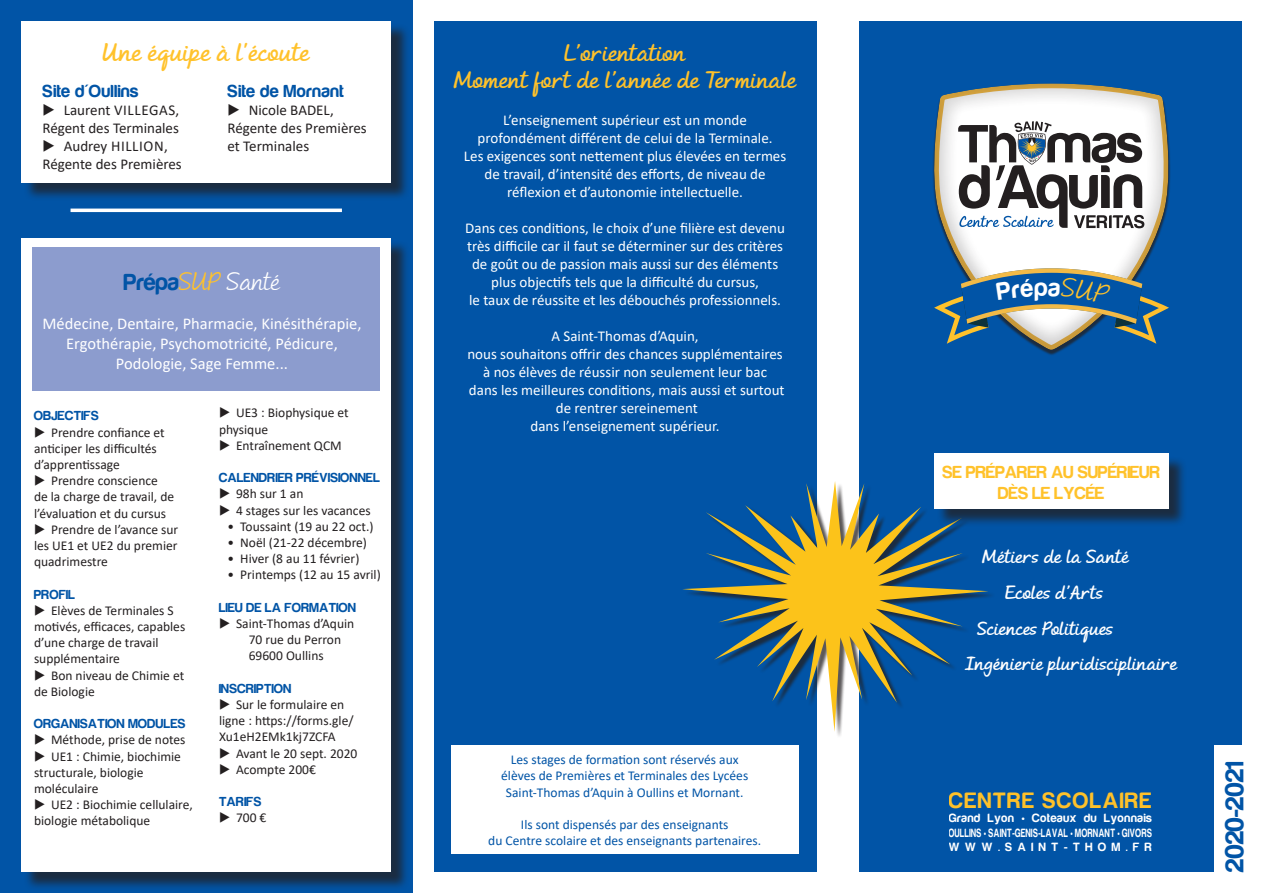
<style>
.page{position:relative;width:1263px;height:893px;background:#fff}
.page>*{position:absolute;margin:0;border:0;box-sizing:border-box;transform-origin:0 0}
.t1{font:27px "Harabara";letter-spacing:-.01em;color:#0154a6}
.t2{font:25.5px "Harabara";color:#fff}
.t3{font:700 24px "Andrea II Script Slant";color:#ffc22b}
.t4{font:24px "Harabara";color:#0154a6}
.t5{font:22.95px "Harabara";letter-spacing:.065em;color:#fec12a}
.t6{font:700 22.5px "Andrea II Script Slant";color:#ffc22b}
.t7{font:700 18px "Andrea II Script Slant";color:#fff}
.t8{font:18px "Harabara";color:#ffc22b}
.t9{font:18px "Harabara";letter-spacing:.03em;color:#0154a6}
.t10{font:16.5px/19.8px "Calibri";color:#fff;text-align:center}
.t11{font:15px "Calibri";color:#fff}
.t12{font:15px/18px "Calibri";color:#231f20}
.t13{font:13.5px/16.2px "Calibri";color:#231f20}
.t14{font:13.5px "Calibri";color:#0154a6}
.t15{font:13.5px "Harabara";letter-spacing:.02em;color:#0154a6}
.t16{font:12.3px/14.2px "Harabara";letter-spacing:.05em;color:#fff;text-align:justify}
.s1{font-family:"Andrea II Script Slant";color:#ffc22b}
.s2{font-family:"Andrea II Script Slant";color:#fff}
.s3{font-family:"Myriad Pro"}
</style>
<div class="page">
<div style="left:0;top:0;width:412px;height:893px;background:#0154a6"></div>
<div style="left:434px;top:21px;width:382px;height:851px;background:#0154a6"></div>
<div style="left:859px;top:21px;width:383px;height:851px;background:#0154a6"></div>
<div style="left:684px;top:483px;width:311px;height:256px;background:#231f20;opacity:.75"></div>
<svg style="left:682px;top:481px;width:306px;height:251px;background:#4a7382"></svg>
<hr style="left:71px;top:209px;width:271px;height:3px;background:#fff">
<div style="left:932px;top:86px;width:238px;height:270px;background:#0154a6"></div>
<div style="left:932px;top:81px;width:237px;height:270px;background:#231f20;opacity:.75"></div>
<div style="left:936px;top:456px;width:251px;height:71px;background:#231f20;opacity:.75"></div>
<div style="left:934px;top:453px;width:234px;height:55px;background:#fff"></div>
<svg style="left:1214px;top:746px;width:28px;height:126px"></svg>
<div style="left:23px;top:240px;width:387px;height:650px;background:#231f20;opacity:.75"></div>
<div style="left:21px;top:238px;width:370px;height:634px;background:#fff"></div>
<div style="left:32px;top:247px;width:348px;height:144px;background:#8c9cce"></div>
<div style="left:23px;top:24px;width:387px;height:178px;background:#231f20;opacity:.75"></div>
<div style="left:21px;top:21px;width:370px;height:61px;background:#fff"></div>
<div style="left:21px;top:82px;width:370px;height:101px;background:#fff"></div>
<div style="left:451px;top:746px;width:348px;height:108px;background:#fff"></div>
<svg style="left:934px;top:263px;width:235px;height:81px"></svg>
<p class="t3" style="left:103px;top:38px;width:209px">Une équipe à l'écoute</p>
<p class="t9" style="left:43px;top:82px;width:98px">Site d'Oullins</p>
<p class="t12" style="left:43px;top:101px;width:138px">▶ Laurent VILLEGAS,<br>Régent des Terminales</p>
<p class="t12" style="left:43px;top:137px;width:141px">▶ Audrey HILLION,<br>Régente des Premières</p>
<p class="t9" style="left:227px;top:82px;width:118px">Site de Mornant</p>
<p class="t12" style="left:227px;top:101px;width:141px">▶ Nicole BADEL,<br>Régente des Premières et Terminales</p>
<p class="t4" style="left:124px;top:269px;width:158px">Prépa<span class="s1">SUP</span> <span class="s2">Santé</span></p>
<p class="t10" style="left:43px;top:314px;width:320px">Médecine, Dentaire, Pharmacie, Kinésithérapie,<br>Ergothérapie, Psychomotricité, Pédicure,<br>Podologie, Sage Femme...</p>
<p class="t15" style="left:34px;top:409px;width:66px">OBJECTIFS</p>
<p class="t13" style="left:34px;top:424px;width:132px">▶ Prendre confiance et anticiper les difficultés d’apprentissage</p>
<p class="t13" style="left:34px;top:472px;width:142px">▶ Prendre conscience de la charge de travail, de l’évaluation et du cursus</p>
<p class="t13" style="left:34px;top:521px;width:146px;text-align:justify">▶ Prendre de l’avance sur les UE1 et UE2 du premier quadrimestre</p>
<p class="t15" style="left:34px;top:587px;width:43px">PROFIL</p>
<p class="t13" style="left:34px;top:602px;width:153px">▶ Elèves de Terminales S motivés, efficaces, capables d’une charge de travail supplémentaire</p>
<p class="t13" style="left:34px;top:667px;width:152px">▶ Bon niveau de Chimie et de Biologie</p>
<p class="t15" style="left:34px;top:717px;width:153px">ORGANISATION MODULES</p>
<p class="t13" style="left:34px;top:731px;width:153px">▶ Méthode, prise de notes</p>
<p class="t13" style="left:34px;top:748px;width:149px">▶ UE1 : Chimie, biochimie structurale, biologie moléculaire</p>
<p class="t13" style="left:34px;top:796px;width:160px">▶ UE2 : Biochimie cellulaire, biologie métabolique</p>
<p class="t13" style="left:219px;top:404px;width:131px">▶ UE3 : Biophysique et physique</p>
<p class="t13" style="left:219px;top:437px;width:124px">▶ Entraînement QCM</p>
<p class="t15" style="left:219px;top:471px;width:163px">CALENDRIER PRÉVISIONNEL</p>
<p class="t13" style="left:219px;top:485px;width:86px">▶ 98h sur 1 an</p>
<p class="t13" style="left:219px;top:502px;width:153px">▶ 4 stages sur les vacances</p>
<p class="t13" style="left:227px;top:518px;width:148px">• Toussaint (19 au 22 oct.)</p>
<p class="t13" style="left:227px;top:534px;width:141px">• Noël (21-22 décembre)</p>
<p class="t13" style="left:227px;top:550px;width:133px">• Hiver (8 au 11 février)</p>
<p class="t13" style="left:227px;top:566px;width:155px">• Printemps (12 au 15 avril)</p>
<p class="t15" style="left:219px;top:600px;width:138px">LIEU DE LA FORMATION</p>
<p class="t13" style="left:219px;top:615px;width:137px">▶ Saint-Thomas d’Aquin</p>
<p class="t13" style="left:249px;top:631px;width:94px">70 rue du Perron</p>
<p class="t13" style="left:249px;top:647px;width:76px">69600 Oullins</p>
<p class="t15" style="left:219px;top:681px;width:74px">INSCRIPTION</p>
<p class="t13" style="left:219px;top:696px;width:136px">▶ Sur le formulaire en ligne : https://forms.gle/<br>Xu1eH2EMk1kj7ZCFA</p>
<p class="t13" style="left:219px;top:745px;width:140px">▶ Avant le 20 sept. 2020</p>
<p class="t13" style="left:219px;top:761px;width:98px">▶ Acompte 200€</p>
<p class="t15" style="left:219px;top:795px;width:44px">TARIFS</p>
<p class="t13" style="left:219px;top:809px;width:49px">▶ 700 €</p>
<p class="t6" style="left:564px;top:39px;width:123px">L’orientation</p>
<p class="t6" style="left:454px;top:66px;width:344px">Moment fort de l’année de Terminale</p>
<p class="t11" style="left:503px;top:110px;width:245px">L’enseignement supérieur est un monde</p>
<p class="t11" style="left:478px;top:128px;width:296px">profondément différent de celui de la Terminale.</p>
<p class="t11" style="left:464px;top:146px;width:324px">Les exigences sont nettement plus élevées en termes</p>
<p class="t11" style="left:485px;top:164px;width:282px">de travail, d’intensité des efforts, de niveau de</p>
<p class="t11" style="left:507px;top:182px;width:237px">réflexion et d’autonomie intellectuelle.</p>
<p class="t11" style="left:465px;top:218px;width:321px">Dans ces conditions, le choix d’une filière est devenu</p>
<p class="t11" style="left:467px;top:236px;width:317px">très difficile car il faut se déterminer sur des critères</p>
<p class="t11" style="left:472px;top:254px;width:308px">de goût ou de passion mais aussi sur des éléments</p>
<p class="t11" style="left:491px;top:272px;width:269px">plus objectifs tels que la difficulté du cursus,</p>
<p class="t11" style="left:469px;top:290px;width:313px">le taux de réussite et les débouchés professionnels.</p>
<p class="t11" style="left:551px;top:326px;width:149px">A Saint-Thomas d’Aquin,</p>
<p class="t11" style="left:467px;top:344px;width:317px">nous souhaitons offrir des chances supplémentaires</p>
<p class="t11" style="left:483px;top:362px;width:285px">à nos élèves de réussir non seulement leur bac</p>
<p class="t11" style="left:469px;top:380px;width:317px">dans les meilleures conditions, mais aussi et surtout</p>
<p class="t11" style="left:556px;top:398px;width:143px">de rentrer sereinement</p>
<p class="t11" style="left:531px;top:416px;width:191px">dans l’enseignement supérieur.</p>
<p class="t14" style="left:511px;top:750px;width:229px">Les stages de formation sont réservés aux</p>
<p class="t14" style="left:501px;top:767px;width:249px">élèves de Premières et Terminales des Lycées</p>
<p class="t14" style="left:506px;top:783px;width:239px">Saint-Thomas d’Aquin à Oullins et Mornant.</p>
<p class="t14" style="left:521px;top:815px;width:209px">Ils sont dispensés par des enseignants</p>
<p class="t14" style="left:488px;top:831px;width:274px">du Centre scolaire et des enseignants partenaires.</p>
<h2 class="t2" style="left:1035px;top:274px;width:15px">p</h2>
<p class="t8" style="left:942px;top:462px;width:219px">SE PRÉPARER AU SUPÉRIEUR</p>
<p class="t8" style="left:998px;top:484px;width:108px">DÈS LE LYCÉE</p>
<p class="t7" style="left:982px;top:546px;width:148px">Métiers de la Santé</p>
<p class="t7" style="left:1005px;top:582px;width:100px">Ecoles d’Arts</p>
<p class="t7" style="left:977px;top:618px;width:138px">Sciences Politiques</p>
<p class="t7" style="left:965px;top:653px;width:213px">Ingénierie pluridisciplinaire</p>
<p class="t5" style="left:949px;top:788px;width:205px">CENTRE SCOLAIRE</p>
<p class="t16" style="left:949px;top:811px;width:205px">Grand Lyon <span class="s3">•</span> Coteaux du Lyonnais OULLINS <span class="s3">•</span> SAINT-GENIS-LAVAL <span class="s3">•</span> MORNANT <span class="s3">•</span> GIVORS WWW.SAINT-THOM.FR</p>
<p class="t1" style="left:1221px;top:872px;width:112px;rotate:-90deg">2020-2021</p>
</div>
